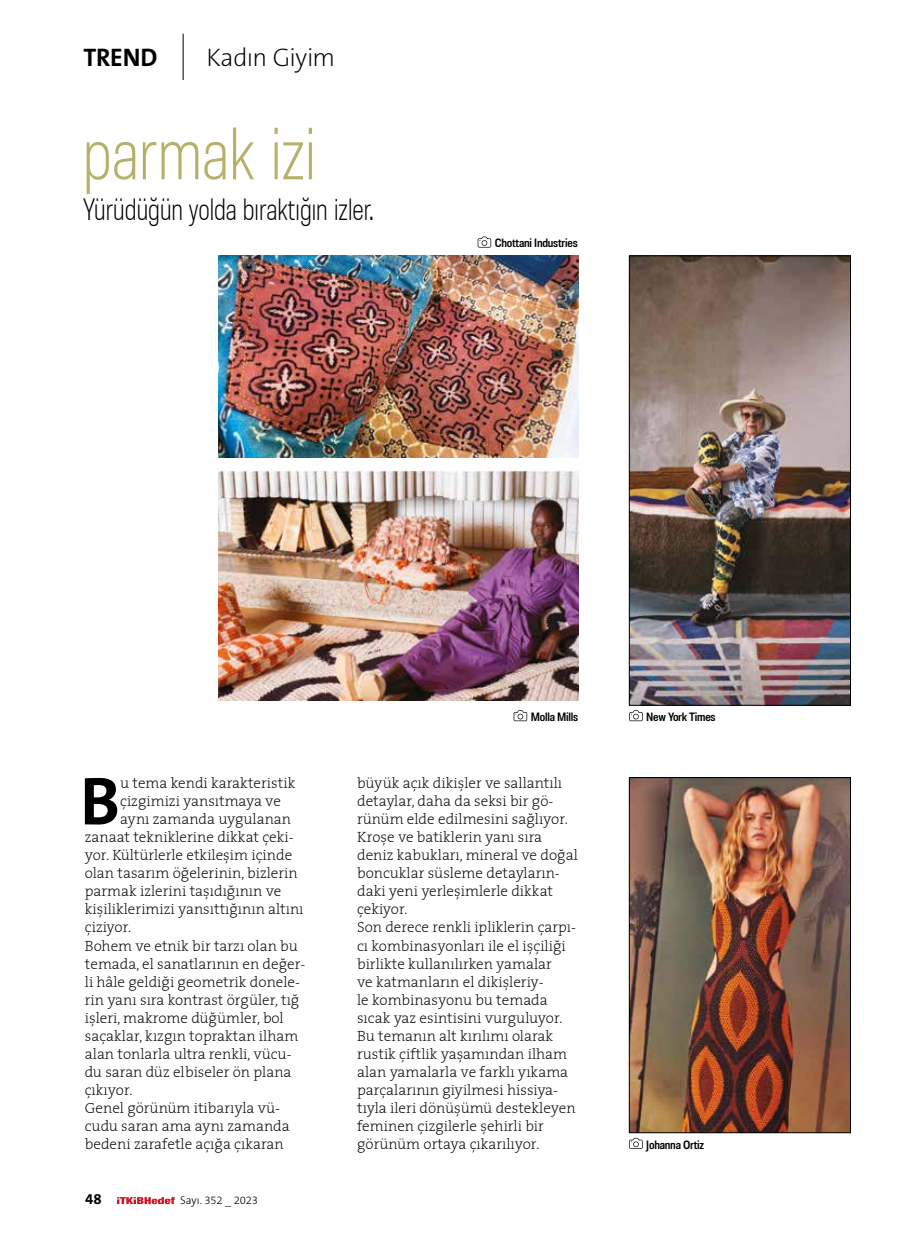
<style>
.page{position:relative;width:923px;height:1234px;background:#fff}
.page>*{position:absolute;margin:0;border:0;box-sizing:border-box;transform-origin:0 0}
.t1{font:300 semi-condensed 73.8px "Molde";color:#b5b168;scale:.89 1}
.t2{font:700 68.4px "The Sans B W7";color:#000}
.t3{font:300 semi-condensed 30px "Molde";color:#000;scale:.89 1}
.t4{font:200 25.5px "The Sans B W2";letter-spacing:-.025em;color:#000}
.t5{font:700 25.5px "The Sans B W7";letter-spacing:-.01em;color:#000}
.t6{font:15px/18px "The Serif";color:#000}
.t7{font:700 15px "The Sans B W7";color:#000}
.t8{font:600 semi-condensed 12px "Molde";letter-spacing:-.02em;color:#000}
.t9{font:300 11.25px "The Sans B W3";letter-spacing:-.01em;color:#000}
</style>
<div class="page">
<svg style="left:117px;top:1197px;width:58px;height:6px"></svg>
<hr style="left:183px;top:34px;width:1px;height:46px;background:#000">
<img style="left:219px;top:256px;width:359px;height:201px">
<img style="left:219px;top:470px;width:359px;height:230px">
<img style="left:631px;top:257px;width:217px;height:446px">
<div style="left:629px;top:255px;width:221px;height:450px;border:1px solid #000"></div>
<img style="left:631px;top:779px;width:217px;height:351px">
<div style="left:629px;top:777px;width:221px;height:355px;border:1px solid #000"></div>
<svg style="left:513px;top:710px;width:14px;height:11px"></svg>
<svg style="left:629px;top:710px;width:13px;height:11px"></svg>
<svg style="left:629px;top:1137px;width:13px;height:11px"></svg>
<svg style="left:477px;top:236px;width:14px;height:11px"></svg>
<h3 class="t5" style="left:83px;top:41px;width:76px">TREND</h3>
<h3 class="t4" style="left:206px;top:41px;width:130px">Kadın Giyim</h3>
<h1 class="t1" style="left:83px;top:109px;width:263px">parmak izi</h1>
<h3 class="t3" style="left:83px;top:191px;width:328px">Yürüdüğün yolda bıraktığın izler.</h3>
<p class="t8" style="left:495px;top:235px;width:84px">Chottani Industries</p>
<p class="t8" style="left:531px;top:709px;width:49px">Molla Mills</p>
<p class="t8" style="left:646px;top:709px;width:71px">New York Times</p>
<h2 class="t2" style="left:80px;top:757px;width:42px">B</h2>
<p class="t6" style="left:120px;top:773px;width:177px">u tema kendi karakteristik</p>
<p class="t6" style="left:120px;top:791px;width:162px">çizgimizi yansıtmaya ve</p>
<p class="t6" style="left:120px;top:809px;width:172px">aynı zamanda uygulanan</p>
<p class="t6" style="left:85px;top:827px;width:210px">zanaat tekniklerine dikkat çeki-</p>
<p class="t6" style="left:85px;top:845px;width:209px">yor. Kültürlerle etkileşim içinde</p>
<p class="t6" style="left:85px;top:863px;width:214px">olan tasarım öğelerinin, bizlerin</p>
<p class="t6" style="left:85px;top:881px;width:198px">parmak izlerini taşıdığının ve</p>
<p class="t6" style="left:85px;top:899px;width:220px">kişiliklerimizi yansıttığının altını</p>
<p class="t6" style="left:85px;top:917px;width:48px">çiziyor.</p>
<p class="t6" style="left:85px;top:935px;width:214px">Bohem ve etnik bir tarzı olan bu</p>
<p class="t6" style="left:85px;top:953px;width:222px">temada, el sanatlarının en değer-</p>
<p class="t6" style="left:85px;top:971px;width:217px">li hâle geldiği geometrik donele-</p>
<p class="t6" style="left:85px;top:989px;width:216px">rin yanı sıra kontrast örgüler, tığ</p>
<p class="t6" style="left:85px;top:1007px;width:200px">işleri, makrome düğümler, bol</p>
<p class="t6" style="left:85px;top:1025px;width:215px">saçaklar, kızgın topraktan ilham</p>
<p class="t6" style="left:85px;top:1043px;width:208px">alan tonlarla ultra renkli, vücu-</p>
<p class="t6" style="left:85px;top:1061px;width:208px">du saran düz elbiseler ön plana</p>
<p class="t6" style="left:85px;top:1079px;width:49px">çıkıyor.</p>
<p class="t6" style="left:85px;top:1097px;width:197px">Genel görünüm itibarıyla vü-</p>
<p class="t6" style="left:85px;top:1115px;width:206px">cudu saran ama aynı zamanda</p>
<p class="t6" style="left:85px;top:1133px;width:200px">bedeni zarafetle açığa çıkaran</p>
<p class="t7" style="left:85px;top:1189px;width:18px">48</p>
<p class="t9" style="left:180px;top:1192px;width:80px">Sayı. 352 _ 2023</p>
<p class="t6" style="left:357px;top:773px;width:222px">büyük açık dikişler ve sallantılı detaylar, daha da seksi bir gö&shy;rünüm elde edilmesini sağlıyor.<br>Kroşe ve batiklerin yanı sıra deniz kabukları, mineral ve doğal boncuklar süsleme detayların&shy;daki yeni yerleşimlerle dikkat çekiyor.<br>Son derece renkli ipliklerin çarpı&shy;cı kombinasyonları ile el işçiliği birlikte kullanılırken yamalar<br>ve katmanların el dikişleriy-<br>le kombinasyonu bu temada sıcak yaz esintisini vurguluyor.<br>Bu temanın alt kırılımı olarak rustik çiftlik yaşamından ilham alan yamalarla ve farklı yıkama parçalarının giyilmesi hissiya&shy;tıyla ileri dönüşümü destekleyen feminen çizgilerle şehirli bir görünüm ortaya çıkarılıyor.</p>
<p class="t8" style="left:646px;top:1136px;width:59px">Johanna Ortiz</p>
</div>
